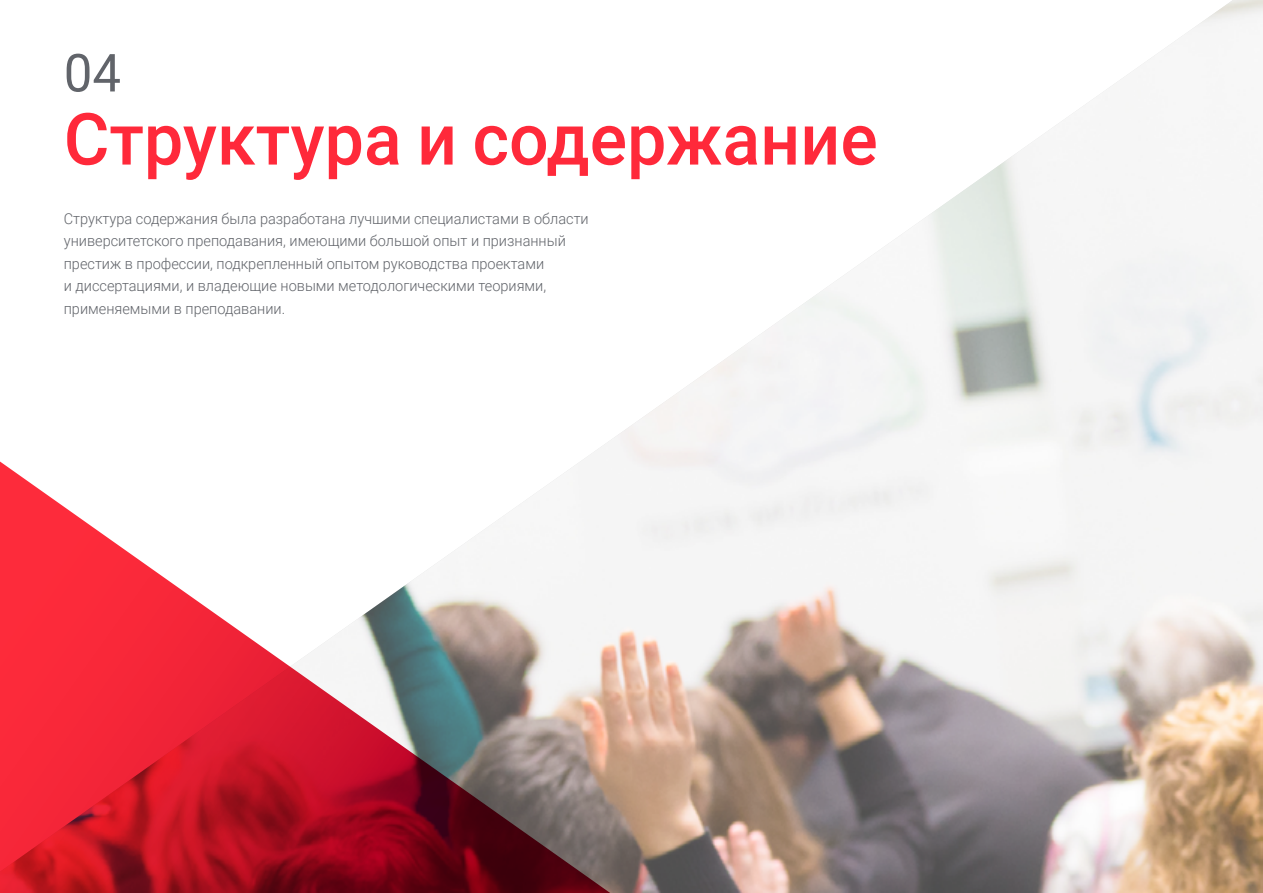
<style>
.page{position:relative;width:1263px;height:893px;background:#fff}
.page>*{position:absolute;margin:0;border:0;box-sizing:border-box;transform-origin:0 0}
.t1{font:500 72px "Roboto";color:#ff293a}
.t2{font:52.5px "Roboto";color:#61646a}
.t3{font:300 15px/22.5px "Roboto";color:#61646a}
</style>
<div class="page">
<img style="left:603px;top:0;width:660px;height:893px">
<svg style="left:0;top:446px;width:640px;height:447px"></svg>
<h2 class="t2" style="left:64px;top:36px;width:59px">04</h2>
<h1 class="t1" style="left:64px;top:89px;width:815px">Структура и содержание</h1>
<p class="t3" style="left:64px;top:207px;width:526px">Структура содержания была разработана лучшими специалистами в области университетского преподавания, имеющими большой опыт и признанный престиж в профессии, подкрепленный опытом руководства проектами<br>и диссертациями, и владеющие новыми методологическими теориями, применяемыми в преподавании.</p>
</div>
